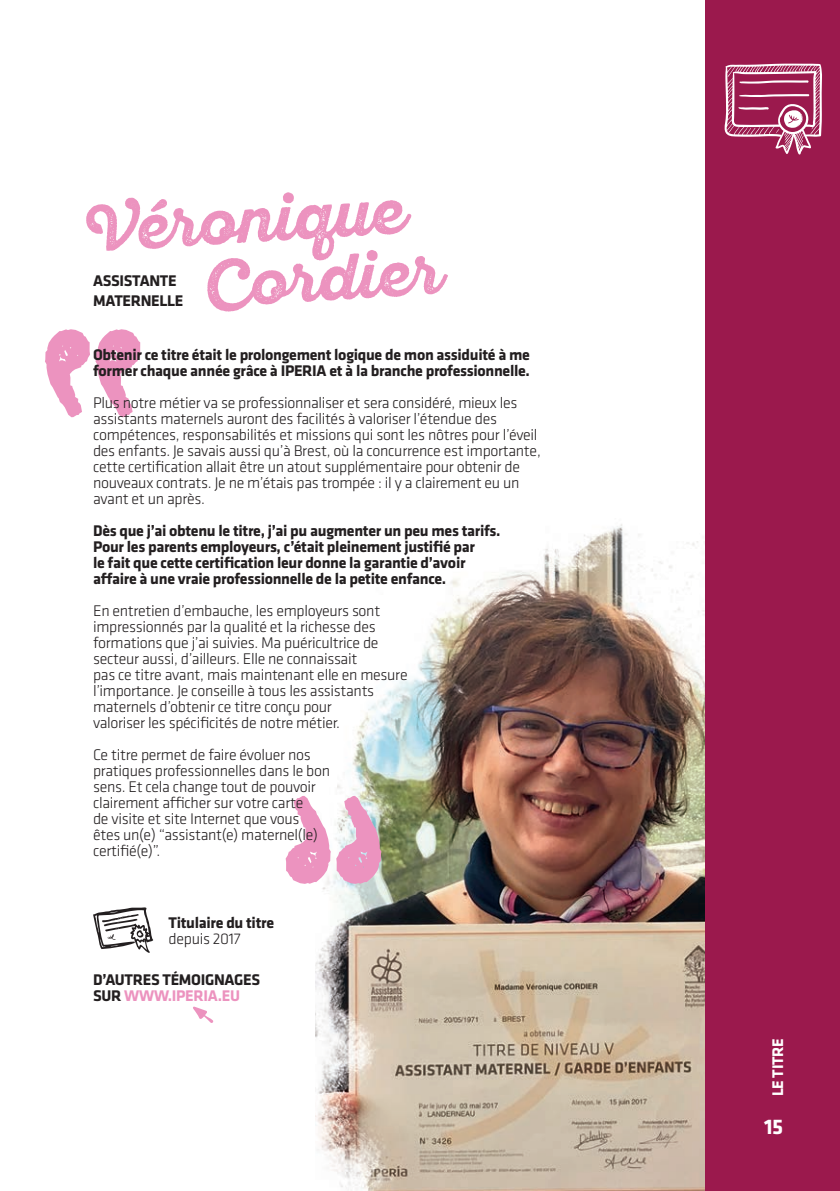
<style>
.page{position:relative;width:840px;height:1191px;background:#fff}
.page>*{position:absolute;margin:0;border:0;box-sizing:border-box;transform-origin:0 0}
.t1{font:700 64px "Sant Elia Rough";color:#ec93bf}
.t2{font:700 22px "Klavika Basic";color:#fff}
.t3{font:300 16px/16px "Klavika Basic";letter-spacing:-.02em;color:#231f20}
.t4{font:700 16px/16px "Klavika Basic";letter-spacing:-.02em;color:#231f20}
.t5{font:700 16px "Klavika Basic";letter-spacing:-.02em;color:#fff}
.s1{color:#ec93bf}
</style>
<div class="page">
<img style="left:315px;top:524px;width:390px;height:667px">
<svg style="left:45px;top:329px;width:95px;height:88px"></svg>
<svg style="left:336px;top:796px;width:45px;height:88px;background:#e5b5cd"></svg>
<svg style="left:285px;top:796px;width:45px;height:88px"></svg>
<svg style="left:93px;top:907px;width:60px;height:46px"></svg>
<div style="left:705px;top:0;width:134px;height:1191px;background:#9b194d"></div>
<svg style="left:193px;top:1006px;width:21px;height:17px"></svg>
<svg style="left:724px;top:64px;width:97px;height:91px"></svg>
<h1 class="t1" style="left:79px;top:194px;width:324px;rotate:-4deg">Véronique</h1>
<p class="t4" style="left:93px;top:270px;width:92px;line-height:20px">ASSISTANTE<br>MATERNELLE</p>
<h1 class="t1" style="left:201px;top:249px;width:238px;rotate:-4deg">Cor dier</h1>
<p class="t4" style="left:93px;top:346px;width:438px">Obtenir ce titre était le prolongement logique de mon assiduité à me former chaque année grâce à IPERIA et à la branche professionnelle.</p>
<p class="t3" style="left:93px;top:394px;width:449px">Plus notre métier va se professionnaliser et sera considéré, mieux les assistants maternels auront des facilités à valoriser l’étendue des compétences, responsabilités et missions qui sont les nôtres pour l’éveil des enfants. Je savais aussi qu’à Brest, où la concurrence est importante, cette certification allait être un atout supplémentaire pour obtenir de nouveaux contrats. Je ne m’étais pas trompée : il y a clairement eu un avant et un après.</p>
<p class="t4" style="left:93px;top:522px;width:409px">Dès que j’ai obtenu le titre, j’ai pu augmenter un peu mes tarifs.<br>Pour les parents employeurs, c’était pleinement justifié par<br>le fait que cette certification leur donne la garantie d’avoir affaire à une vraie professionnelle de la petite enfance.</p>
<p class="t3" style="left:93px;top:602px;width:316px">En entretien d’embauche, les employeurs sont impressionnés par la qualité et la richesse des formations que j’ai suivies. Ma puéricultrice de secteur aussi, d’ailleurs. Elle ne connaissait<br>pas ce titre avant, mais maintenant elle en mesure l’importance. Je conseille à tous les assistants maternels d’obtenir ce titre conçu pour<br>valoriser les spécificités de notre métier.</p>
<p class="t3" style="left:93px;top:746px;width:238px">Ce titre permet de faire évoluer nos pratiques professionnelles dans le bon sens. Et cela change tout de pouvoir clairement afficher sur votre carte<br>de visite et site Internet que vous êtes un(e) “assistant(e) maternel(le) certifié(e)”.</p>
<p class="t4" style="left:168px;top:914px;width:107px">Titulaire du titre</p>
<p class="t3" style="left:168px;top:930px;width:74px">depuis 2017</p>
<p class="t4" style="left:93px;top:970px;width:168px">D’AUTRES TÉMOIGNAGES<br>SUR <span class="s1">WWW.IPERIA.EU</span></p>
<p class="t5" style="left:765px;top:1096px;width:60px;rotate:-90deg">LE TITRE</p>
<h2 class="t2" style="left:763px;top:1111px;width:21px">15</h2>
</div>
